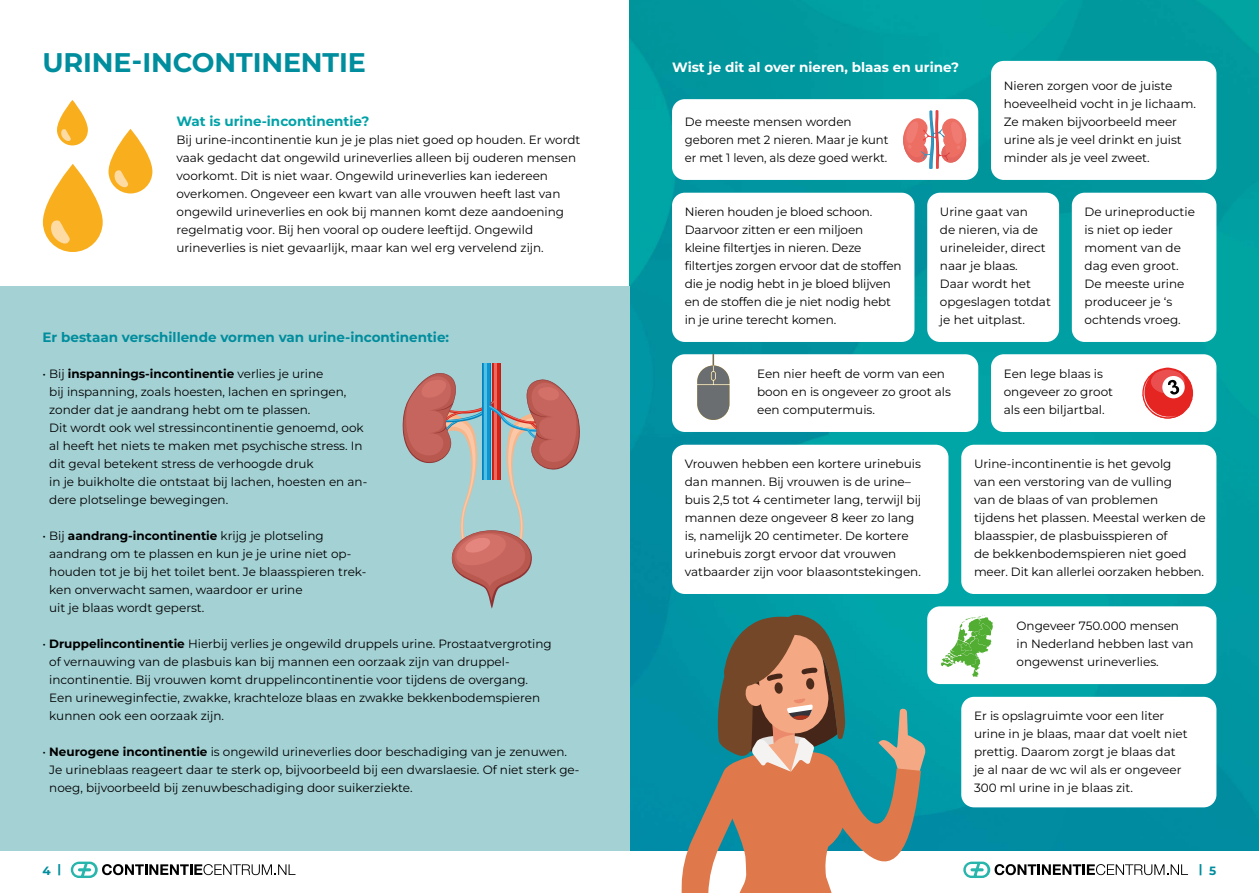
<style>
.page{position:relative;width:1259px;height:893px;background:#fff}
.page>*{position:absolute;margin:0;border:0;box-sizing:border-box;transform-origin:0 0}
.t1{font:700 27px "Montserrat";letter-spacing:-.005em;color:#008d9d}
.t2{font:700 13.5px "Montserrat";color:#008d9d}
.t3{font:700 13.5px "Montserrat";color:#fff}
.t4{font:700 13.5px "Montserrat";color:#00a2a8}
.t5{font:12px/18px "Montserrat";color:#000}
.t6{font:700 12px "Montserrat";color:#008d9d}
.s1{font-weight:700}
</style>
<div class="page">
<img style="left:629px;top:0;width:630px;height:850px">
<div style="left:961px;top:697px;width:255px;height:110px;background:#fff;border-radius:13px"></div>
<div style="left:0;top:286px;width:629px;height:564px;background:#a4d1d4"></div>
<svg style="left:43px;top:164px;width:60px;height:88px;fill:#f9ae1d"></svg>
<svg style="left:49px;top:219px;width:23px;height:26px"></svg>
<svg style="left:108px;top:129px;width:44px;height:64px;fill:#f9ae1d"></svg>
<svg style="left:113px;top:169px;width:17px;height:20px"></svg>
<svg style="left:57px;top:100px;width:31px;height:45px"></svg>
<svg style="left:60px;top:128px;width:12px;height:14px"></svg>
<div style="left:672px;top:99px;width:306px;height:81px;background:#fff;border-radius:13px"></div>
<div style="left:672px;top:193px;width:242px;height:149px;background:#fff;border-radius:13px"></div>
<div style="left:672px;top:354px;width:306px;height:78px;background:#fff;border-radius:13px"></div>
<div style="left:672px;top:445px;width:276px;height:149px;background:#fff;border-radius:13px"></div>
<div style="left:961px;top:445px;width:255px;height:149px;background:#fff;border-radius:13px"></div>
<div style="left:927px;top:606px;width:289px;height:78px;background:#fff;border-radius:13px"></div>
<div style="left:991px;top:354px;width:225px;height:78px;background:#fff;border-radius:13px"></div>
<div style="left:927px;top:193px;width:132px;height:149px;background:#fff;border-radius:13px"></div>
<div style="left:1071px;top:193px;width:145px;height:149px;background:#fff;border-radius:13px"></div>
<div style="left:991px;top:61px;width:225px;height:119px;background:#fff;border-radius:13px"></div>
<svg style="left:681px;top:603px;width:245px;height:290px;background:#798e81"></svg>
<svg style="left:903px;top:110px;width:64px;height:59px"></svg>
<svg style="left:1142px;top:368px;width:51px;height:50px"></svg>
<svg style="left:941px;top:615px;width:52px;height:62px"></svg>
<svg style="left:492px;top:363px;width:9px;height:117px"></svg>
<hr style="left:494px;top:363px;width:2px;height:117px;background:#ed685e">
<div style="left:483px;top:363px;width:8px;height:117px;background:#0482ba"></div>
<div style="left:483px;top:363px;width:7px;height:117px;background:#0d94d3"></div>
<hr style="left:484px;top:363px;width:3px;height:117px;background:#51c1e3">
<svg style="left:402px;top:365px;width:178px;height:244px"></svg>
<svg style="left:697px;top:354px;width:34px;height:66px"></svg>
<svg style="left:71px;top:862px;width:224px;height:16px"></svg>
<svg style="left:963px;top:862px;width:225px;height:16px"></svg>
<h1 class="t1" style="left:43px;top:44px;width:325px">URINE-INCONTINENTIE</h1>
<p class="t4" style="left:176px;top:112px;width:194px">Wat is urine-incontinentie?</p>
<p class="t5" style="left:176px;top:130px;width:405px">Bij urine-incontinentie kun je je plas niet goed op houden. Er wordt vaak gedacht dat ongewild urineverlies alleen bij ouderen mensen voorkomt. Dit is niet waar. Ongewild urineverlies kan iedereen overkomen. Ongeveer een kwart van alle vrouwen heeft last van ongewild urineverlies en ook bij mannen komt deze aandoening regelmatig voor. Bij hen vooral op oudere leeftijd. Ongewild urineverlies is niet gevaarlijk, maar kan wel erg vervelend zijn.</p>
<p class="t2" style="left:43px;top:328px;width:408px">Er bestaan verschillende vormen van urine-incontinentie:</p>
<p class="t5" style="left:49px;top:364px;width:319px;text-indent:-7px">• Bij <span class="s1">inspannings-incontinentie</span> verlies je urine<br>bij inspanning, zoals hoesten, lachen en springen, zonder dat je aandrang hebt om te plassen.<br>Dit wordt ook wel stressincontinentie genoemd, ook al heeft het niets te maken met psychische stress. In dit geval betekent stress de verhoogde druk<br>in je buikholte die ontstaat bij lachen, hoesten en an&shy;dere plotselinge bewegingen.</p>
<p class="t5" style="left:49px;top:526px;width:319px;text-indent:-7px">• Bij <span class="s1">aandrang-incontinentie</span> krijg je plotseling aandrang om te plassen en kun je je urine niet op&shy;houden tot je bij het toilet bent. Je blaasspieren trek&shy;ken onverwacht samen, waardoor er urine<br>uit je blaas wordt geperst.</p>
<p class="t5" style="left:49px;top:634px;width:504px;text-indent:-7px">• <span class="s1">Druppelincontinentie</span> Hierbij verlies je ongewild druppels urine. Prostaatvergroting of vernauwing van de plasbuis kan bij mannen een oorzaak zijn van druppel&shy;incontinentie. Bij vrouwen komt druppelincontinentie voor tijdens de overgang.<br>Een urineweginfectie, zwakke, krachteloze blaas en zwakke bekkenbodemspieren kunnen ook een oorzaak zijn.</p>
<p class="t5" style="left:49px;top:742px;width:532px;text-indent:-7px">• <span class="s1">Neurogene incontinentie</span> is ongewild urineverlies door beschadiging van je zenuwen.<br>Je urineblaas reageert daar te sterk op, bijvoorbeeld bij een dwarslaesie. Of niet sterk ge&shy;noeg, bijvoorbeeld bij zenuwbeschadiging door suikerziekte.</p>
<p class="t3" style="left:672px;top:58px;width:288px">Wist je dit al over nieren, blaas en urine?</p>
<p class="t5" style="left:685px;top:112px;width:205px">De meeste mensen worden geboren met 2 nieren. Maar je kunt er met 1 leven, als deze goed werkt.</p>
<p class="t5" style="left:1003px;top:76px;width:194px">Nieren zorgen voor de juiste hoeveelheid vocht in je lichaam.<br>Ze maken bijvoorbeeld meer urine als je veel drinkt en juist minder als je veel zweet.</p>
<p class="t5" style="left:685px;top:202px;width:218px">Nieren houden je bloed schoon.<br>Daarvoor zitten er een miljoen kleine filtertjes in nieren. Deze filtertjes zorgen ervoor dat de stoffen die je nodig hebt in je bloed blijven en de stoffen die je niet nodig hebt in je urine terecht komen.</p>
<p class="t5" style="left:940px;top:202px;width:112px">Urine gaat van<br>de nieren, via de urineleider, direct naar je blaas.<br>Daar wordt het opgeslagen totdat je het uitplast.</p>
<p class="t5" style="left:1084px;top:202px;width:112px">De urineproductie is niet op ieder moment van de dag even groot.<br>De meeste urine produceer je ‘s ochtends vroeg.</p>
<p class="t5" style="left:757px;top:364px;width:195px">Een nier heeft de vorm van een boon en is ongeveer zo groot als een computermuis.</p>
<p class="t5" style="left:1003px;top:364px;width:111px">Een lege blaas is ongeveer zo groot als een biljartbal.</p>
<p class="t5" style="left:685px;top:454px;width:238px">Vrouwen hebben een kortere urinebuis dan mannen. Bij vrouwen is de urine– buis 2,5 tot 4 centimeter lang, terwijl bij mannen deze ongeveer 8 keer zo lang is, namelijk 20 centimeter. De kortere urinebuis zorgt ervoor dat vrouwen vatbaarder zijn voor blaasontstekingen.</p>
<p class="t5" style="left:974px;top:454px;width:233px">Urine-incontinentie is het gevolg<br>van een verstoring van de vulling<br>van de blaas of van problemen<br>tijdens het plassen. Meestal werken de blaasspier, de plasbuisspieren of<br>de bekkenbodemspieren niet goed meer. Dit kan allerlei oorzaken hebben.</p>
<p class="t5" style="left:1016px;top:616px;width:179px">Ongeveer 750.000 mensen<br>in Nederland hebben last van ongewenst urineverlies.</p>
<p class="t5" style="left:974px;top:706px;width:215px">Er is opslagruimte voor een liter urine in je blaas, maar dat voelt niet prettig. Daarom zorgt je blaas dat je al naar de wc wil als er ongeveer<br>300 ml urine in je blaas zit.</p>
<p class="t6" style="left:43px;top:862px;width:20px">4 |</p>
<p class="t6" style="left:1198px;top:862px;width:19px">| 5</p>
</div>
